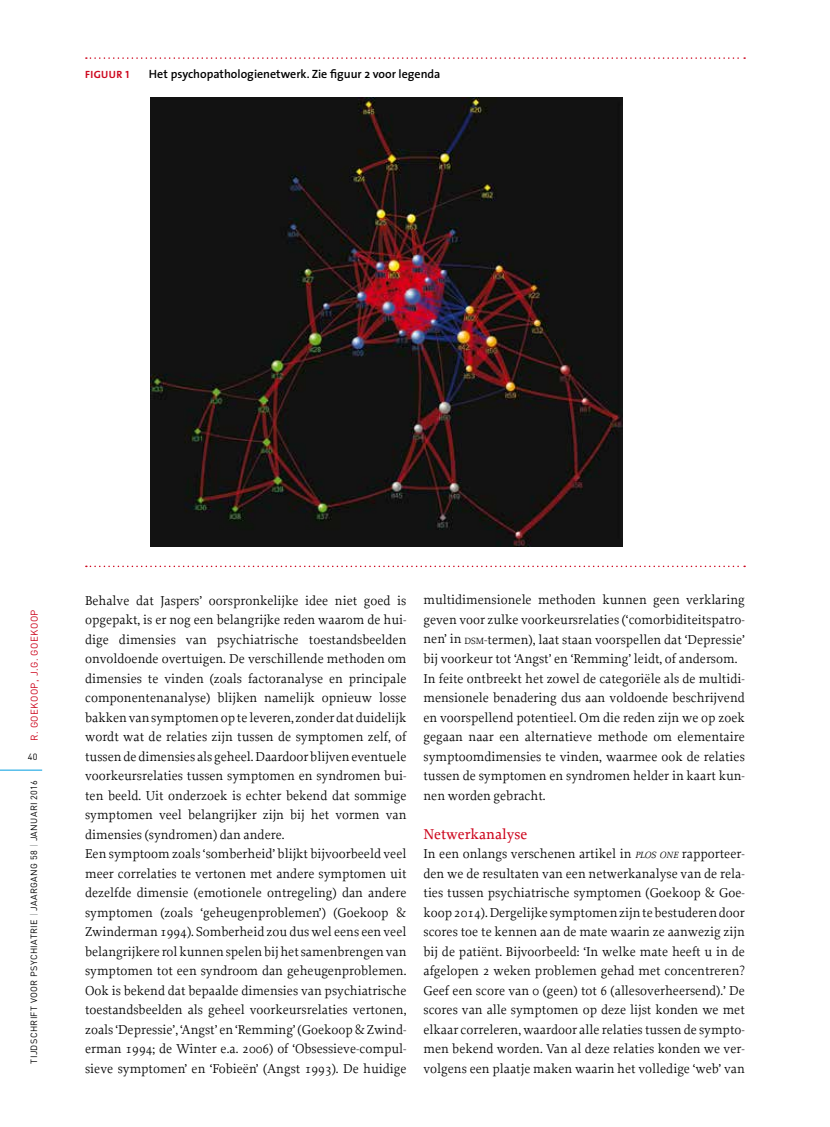
<style>
.page{position:relative;width:830px;height:1127px;background:#fff}
.page>*{position:absolute;margin:0;border:0;box-sizing:border-box;transform-origin:0 0}
.t1{font:500 15px "Proforma";color:#cd071e}
.t2{font:13.5px/19.5px "Proforma";color:#000}
.t3{font:600 12px "The Sans";color:#000}
.t4{font:10.5px "The Sans Bold Caps";letter-spacing:.04em;color:#cd071e}
.t5{font:9.75px "DIN";letter-spacing:.04em;color:#cd071e}
.t6{font:9px "DIN";letter-spacing:.04em;color:#000}
.s1{color:#9c9e9f}
.s2{font-size:9.45px}
.s3{font-style:italic;font-size:9.45px}
</style>
<div class="page">
<hr style="left:0;top:770px;width:42px;height:1px;background:#009ee0">
<svg style="left:86px;top:57px;width:658px;height:2px"></svg>
<svg style="left:86px;top:565px;width:658px;height:2px"></svg>
<img style="left:150px;top:98px;width:472px;height:448px">
<p class="t4" style="left:85px;top:66px;width:46px">FIGUUR 1</p>
<p class="t3" style="left:149px;top:64px;width:293px">Het psychopathologienetwerk. Zie figuur 2 voor legenda</p>
<p class="t5" style="left:28px;top:741px;width:133px;rotate:-90deg">R. GOEKOOP, J.G. GOEKOOP</p>
<p class="t6" style="left:28px;top:751px;width:11px">40</p>
<p class="t6" style="left:28px;top:1063px;width:285px;rotate:-90deg">TIJDSCHRIFT VOOR PSYCHIATRIE <span class="s1">|</span> JAARGANG 58 <span class="s1">|</span> JANUARI 2016</p>
<p class="t2" style="left:85px;top:590px;width:323px">Behalve dat Jaspers’ oorspronkelijke idee niet goed is opgepakt, is er nog een belangrijke reden waarom de hui&shy;dige dimensies van psychiatrische toestandsbeelden onvoldoende overtuigen. De verschillende methoden om dimensies te vinden (zoals factoranalyse en principale componentenanalyse) blijken namelijk opnieuw losse bakken van symptomen op te leveren, zonder dat duidelijk wordt wat de relaties zijn tussen de symptomen zelf, of tussen de dimensies als geheel. Daardoor blijven eventuele voorkeursrelaties tussen symptomen en syndromen bui&shy;ten beeld. Uit onderzoek is echter bekend dat sommige symptomen veel belangrijker zijn bij het vormen van dimensies (syndromen) dan andere.<br>Een symptoom zoals ‘somberheid’ blijkt bijvoorbeeld veel meer correlaties te vertonen met andere symptomen uit dezelfde dimensie (emotionele ontregeling) dan andere symptomen (zoals ‘geheugenproblemen’) (Goekoop &amp; Zwinderman 1994). Somberheid zou dus wel eens een veel belangrijkere rol kunnen spelen bij het samenbrengen van symptomen tot een syndroom dan geheugenproblemen.<br>Ook is bekend dat bepaalde dimensies van psychiatrische toestandsbeelden als geheel voorkeursrelaties vertonen, zoals ‘Depressie’, ‘Angst’ en ‘Remming’ (Goekoop &amp; Zwind&shy;erman 1994; de Winter e.a. 2006) of ‘Obsessieve-compul&shy;sieve symptomen’ en ‘Fobieën’ (Angst 1993). De huidige</p>
<p class="t2" style="left:423px;top:590px;width:323px">multidimensionele methoden kunnen geen verklaring geven voor zulke voorkeursrelaties (‘comorbiditeitspatro&shy;nen’ in <span class="s2">dsm</span>-termen), laat staan voorspellen dat ‘Depressie’ bij voorkeur tot ‘Angst’ en ‘Remming’ leidt, of andersom.<br>In feite ontbreekt het zowel de categoriële als de multidi&shy;mensionele benadering dus aan voldoende beschrijvend en voorspellend potentieel. Om die reden zijn we op zoek gegaan naar een alternatieve methode om elementaire symptoomdimensies te vinden, waarmee ook de relaties tussen de symptomen en syndromen helder in kaart kun&shy;nen worden gebracht.</p>
<p class="t1" style="left:423px;top:824px;width:105px">Netwerkanalyse</p>
<p class="t2" style="left:423px;top:844px;width:323px;text-align:justify">In een onlangs verschenen artikel in <span class="s3">PLOS ONE</span> rapporteer&shy;den we de resultaten van een netwerkanalyse van de rela&shy;ties tussen psychiatrische symptomen (Goekoop &amp; Goe&shy;koop 2014). Dergelijke symptomen zijn te bestuderen door scores toe te kennen aan de mate waarin ze aanwezig zijn bij de patiënt. Bijvoorbeeld: ‘In welke mate heeft u in de afgelopen 2 weken problemen gehad met concentreren?<br>Geef een score van 0 (geen) tot 6 (allesoverheersend).’ De scores van alle symptomen op deze lijst konden we met elkaar correleren, waardoor alle relaties tussen de sympto&shy;men bekend worden. Van al deze relaties konden we ver&shy;volgens een plaatje maken waarin het volledige ‘web’ van</p>
</div>
